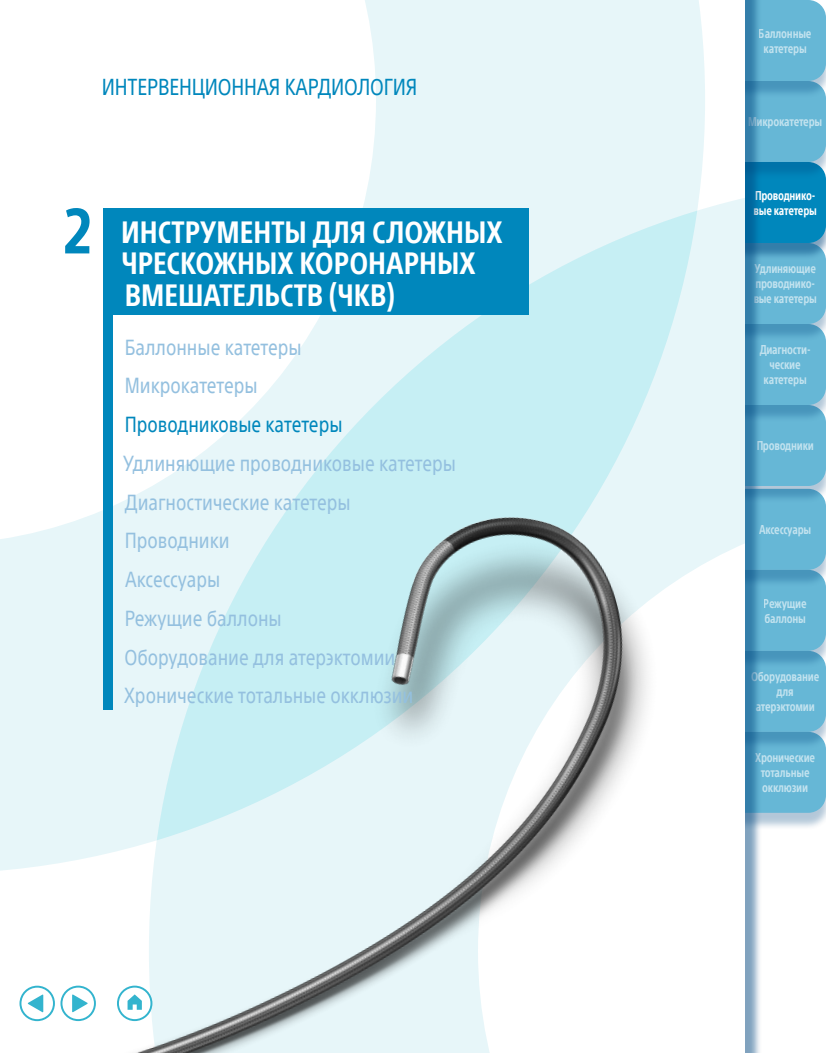
<style>
.page{position:relative;width:826px;height:1053px;background:#fff}
.page>*{position:absolute;margin:0;border:0;box-sizing:border-box;transform-origin:0 0}
.t1{font:700 condensed 62.5px "SST";color:#0087bc}
.t2{font:700 condensed 30px/31.2px "SST";color:#fff}
.t3{font:condensed 22.5px "SST";letter-spacing:-.01em;color:#0087bc}
.t4{font:condensed 21.25px/38.8px "SST";color:#94c0df}
.t5{font:condensed 21.25px "SST";color:#0087bc}
.t6{font:700 condensed 12.5px/15px "SST";letter-spacing:-.02em;color:#fff;text-align:center;scale:.9 1}
</style>
<div class="page">
<svg style="left:705px;top:243px;width:121px;height:81px;background:#8cc6dd"></svg>
<div style="left:698px;top:166px;width:128px;height:94px;background:#00467e;opacity:.5"></div>
<svg style="left:705px;top:162px;width:121px;height:81px;background:#4ea9cd"></svg>
<div style="left:698px;top:85px;width:128px;height:94px;background:#00467e;opacity:.5"></div>
<svg style="left:705px;top:81px;width:121px;height:81px;fill:#66b7d6"></svg>
<div style="left:698px;top:4px;width:128px;height:94px;background:#00467e;opacity:.5"></div>
<svg style="left:705px;top:0;width:121px;height:81px;fill:#66b7d6"></svg>
<svg style="left:112px;top:0;width:593px;height:316px;fill:#e7f6f9"></svg>
<img style="left:0;top:316px;width:826px;height:736px">
<div style="left:103px;top:242px;width:9px;height:467px;background:#0087bc"></div>
<div style="left:103px;top:208px;width:425px;height:107px;background:#0087bc"></div>
<svg style="left:19px;top:985px;width:77px;height:36px"></svg>
<svg style="left:117px;top:985px;width:35px;height:35px"></svg>
<h3 class="t3" style="left:102px;top:73px;width:317px">ИНТЕРВЕНЦИОННАЯ КАРДИОЛОГИЯ</h3>
<h1 class="t1" style="left:64px;top:194px;width:30px">2</h1>
<h2 class="t2" style="left:121px;top:216px;width:383px">ИНСТРУМЕНТЫ ДЛЯ СЛОЖНЫХ<br>ЧРЕСКОЖНЫХ КОРОНАРНЫХ<br>ВМЕШАТЕЛЬСТВ (ЧКВ)</h2>
<h3 class="t4" style="left:125px;top:327px;width:178px">Баллонные катетеры<br>Микрокатетеры</h3>
<h3 class="t5" style="left:125px;top:412px;width:219px">Проводниковые катетеры</h3>
<h3 class="t4" style="left:123px;top:444px;width:334px">Удлиняющие проводниковые катетеры<br>Диагностические катетеры<br>Проводники<br>Аксессуары<br>Режущие баллоны<br>Оборудование для атерэктомии<br>Хронические тотальные окклюзии</h3>
<p class="t6" style="left:758px;top:26px;width:60px">Баллонные катетеры</p>
<p class="t6" style="left:748px;top:114px;width:84px">Микрокатетеры</p>
<p class="t6" style="left:753px;top:188px;width:72px;text-align:left">Проводнико&shy;вые катетеры</p>
<p class="t6" style="left:753px;top:261px;width:72px;text-align:left">Удлиняющие проводнико&shy;вые катетеры</p>
<p class="t6" style="left:759px;top:342px;width:58px">Диагности&shy;ческие катетеры</p>
<p class="t6" style="left:756px;top:438px;width:65px">Проводники</p>
<p class="t6" style="left:759px;top:522px;width:59px">Аксессуары</p>
<p class="t6" style="left:763px;top:595px;width:49px;text-align:left">Режущие баллоны</p>
<p class="t6" style="left:751px;top:669px;width:77px">Оборудование для атерэктомии</p>
<p class="t6" style="left:755px;top:750px;width:68px">Хронические тотальные окклюзии</p>
</div>
